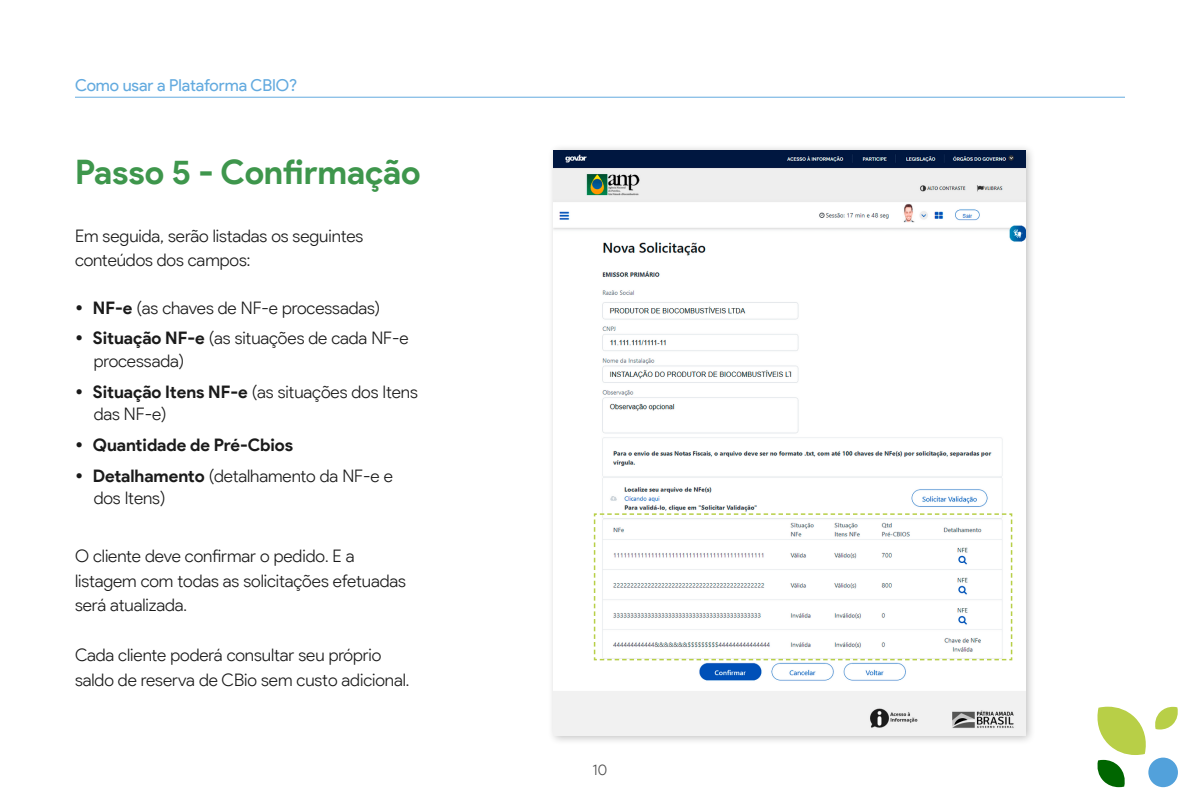
<style>
.page{position:relative;width:1200px;height:810px;background:#fff}
.page>*{position:absolute;margin:0;border:0;box-sizing:border-box;transform-origin:0 0}
.subtopico{font:700 33.75px "Product Sans";letter-spacing:-.005em;color:#3e964c}
.t1{font:300 17.25px/24.8px "Product Sans";letter-spacing:-.005em;color:#1a1a1a}
.t2{font:700 17.25px "Product Sans";letter-spacing:-.005em;color:#1a1a1a}
.chapeu{font:16.5px "Product Sans";letter-spacing:-.005em;color:#63aadf}
.t3{font:300 15px "Product Sans";color:#4d4d4d}
.s1{font-weight:700;font-size:19.5px}
.s2{font-weight:700}
.s3{font-size:19.5px}
</style>
<div class="page">
<hr style="left:75px;top:97px;width:1050px;height:1px;background:#63aadf">
<svg style="left:1155px;top:707px;width:23px;height:23px"></svg>
<svg style="left:1097px;top:707px;width:49px;height:80px"></svg>
<div style="left:1148px;top:758px;width:30px;height:29px;background:#52a1db;border-radius:50%"></div>
<div style="left:547px;top:144px;width:489px;height:602px;background:#000;opacity:.25"></div>
<img style="left:553px;top:150px;width:473px;height:585px">
<svg style="left:593px;top:513px;width:420px;height:148px"></svg>
<p class="chapeu" style="left:75px;top:76px;width:224px">Como usar a Plataforma CBIO?</p>
<p class="subtopico" style="left:75px;top:151px;width:347px">Passo 5 - Confirmação</p>
<p class="t1" style="left:75px;top:223px;width:290px">Em seguida, serão listadas os seguintes conteúdos dos campos:</p>
<p class="t1" style="left:75px;top:295px;width:307px"><span class="s1">•</span> <span class="s2">NF-e</span> (as chaves de NF-e processadas)</p>
<p class="t1" style="left:94px;top:327px;width:316px;line-height:22.5px;text-indent:-19px"><span class="s1">•</span> <span class="s2">Situação NF-e</span> (as situações de cada NF-e processada)</p>
<p class="t1" style="left:94px;top:380px;width:326px;line-height:22.5px;text-indent:-19px"><span class="s1">•</span> <span class="s2">Situação Itens NF-e</span> (as situações dos Itens das NF-e)</p>
<p class="t2" style="left:75px;top:434px;width:220px"><span class="s3">•</span> Quantidade de Pré-Cbios</p>
<p class="t1" style="left:94px;top:464px;width:301px;line-height:22.5px;text-indent:-19px"><span class="s1">•</span> <span class="s2">Detalhamento</span> (detalhamento da NF-e e dos Itens)</p>
<p class="t1" style="left:75px;top:543px;width:332px">O cliente deve confirmar o pedido. E a listagem com todas as solicitações efetuadas será atualizada.</p>
<p class="t1" style="left:75px;top:642px;width:336px">Cada cliente poderá consultar seu próprio saldo de reserva de CBio sem custo adicional.</p>
<p class="t3" style="left:593px;top:761px;width:16px">10</p>
</div>
